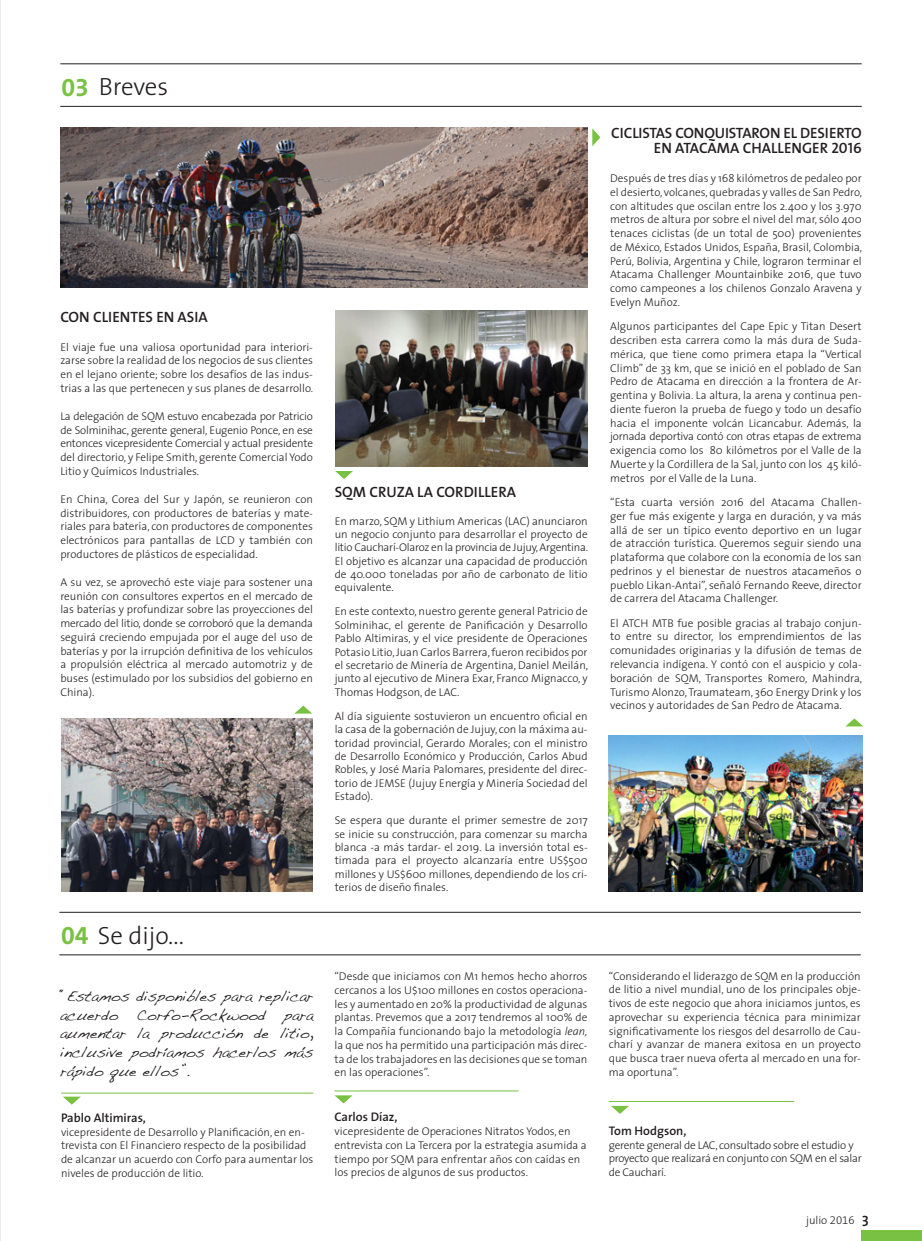
<style>
.page{position:relative;width:922px;height:1241px;background:#fff}
.page>*{position:absolute;margin:0;border:0;box-sizing:border-box;transform-origin:0 0}
.t1{font:300 25px "The Sans";color:#231f20}
.t2{font:15px/18.8px "Handwriting Dakota";color:#231f20;text-align:justify}
.t3{font:600 15px/15px "The Sans";color:#231f20;text-align:right}
.t4{font:600 12.5px "The Sans";color:#231f20}
.t5{font:300 11.25px/13.8px "The Sans";color:#231f20;text-align:justify}
.t6{font:300 11.25px/13.8px "The Sans";letter-spacing:-.02em;color:#231f20}
.s1{font-family:"The Sans Bold Expert";font-weight:400;color:#79c142}
.s2{font-style:italic}
.s3{font-family:"The Sans Semi Bold Caps";font-weight:400}
.s4{font-family:"The Sans Light Expert";font-weight:400}
.s5{font-family:"The Sans Semi Bold Caps";font-weight:400;font-size:15px}
</style>
<div class="page">
<hr style="left:0;top:0;width:1px;height:1240px;background:#dcdddf">
<hr style="left:60px;top:64px;width:801px;height:1px;background:#231f20">
<hr style="left:60px;top:106px;width:801px;height:1px;background:#231f20">
<svg style="left:63px;top:1096px;width:18px;height:8px"></svg>
<svg style="left:334px;top:1095px;width:18px;height:8px"></svg>
<svg style="left:611px;top:1105px;width:17px;height:8px"></svg>
<hr style="left:61px;top:1092px;width:252px;height:1px;background:#79c142">
<hr style="left:334px;top:1090px;width:184px;height:1px;background:#79c142">
<hr style="left:608px;top:1101px;width:185px;height:1px;background:#79c142">
<hr style="left:59px;top:911px;width:801px;height:1px;background:#231f20">
<hr style="left:59px;top:954px;width:801px;height:1px;background:#231f20">
<div style="left:861px;top:1230px;width:60px;height:10px;background:#79c142"></div>
<svg style="left:592px;top:128px;width:8px;height:18px"></svg>
<svg style="left:295px;top:705px;width:17px;height:8px"></svg>
<svg style="left:846px;top:718px;width:17px;height:8px"></svg>
<svg style="left:335px;top:471px;width:18px;height:8px"></svg>
<img style="left:61px;top:127px;width:526px;height:160px">
<img style="left:608px;top:735px;width:254px;height:156px">
<img style="left:335px;top:310px;width:252px;height:156px">
<img style="left:61px;top:718px;width:251px;height:173px">
<h1 class="t1" style="left:61px;top:66px;width:108px"><span class="s1">03</span> Breves</h1>
<h2 class="t3" style="left:60px;top:309px;width:149px">CON CLIENTES EN ASIA</h2>
<p class="t5" style="left:60px;top:339px;width:254px">El viaje fue una valiosa oportunidad para interiori&shy;zarse sobre la realidad de los negocios de sus clientes en el lejano oriente; sobre los desafíos de las indus&shy;trias a las que pertenecen y sus planes de desarrollo.</p>
<p class="t5" style="left:60px;top:409px;width:254px">La delegación de SQM estuvo encabezada por Patricio de Solminihac, gerente general, Eugenio Ponce, en ese entonces vicepresidente Comercial y actual presidente del directorio, y Felipe Smith, gerente Comercial Yodo Litio y Químicos Industriales.</p>
<p class="t5" style="left:60px;top:491px;width:254px">En China, Corea del Sur y Japón, se reunieron con distribuidores, con productores de baterías y mate&shy;riales para batería, con productores de componentes electrónicos para pantallas de LCD y también con productores de plásticos de especialidad.</p>
<p class="t5" style="left:60px;top:574px;width:254px">A su vez, se aprovechó este viaje para sostener una reunión con consultores expertos en el mercado de las baterías y profundizar sobre las proyecciones del mercado del litio, donde se corroboró que la demanda seguirá creciendo empujada por el auge del uso de baterías y por la irrupción definitiva de los vehículos a propulsión eléctrica al mercado automotriz y de buses (estimulado por los subsidios del gobierno en China).</p>
<h1 class="t1" style="left:61px;top:915px;width:124px"><span class="s1">04</span> Se dijo...</h1>
<h2 class="t2" style="left:60px;top:986px;width:254px">“Estamos disponibles para replicar acuerdo Corfo-Rockwood para aumentar la producción de litio, inclusive podríamos hacerlos más rápido que ellos”.</h2>
<p class="t4" style="left:61px;top:1107px;width:86px">Pablo Altimiras,</p>
<p class="t5" style="left:61px;top:1124px;width:254px;text-align:left">vicepresidente de Desarrollo y Planificación, en en&shy;trevista con El Financiero respecto de la posibilidad de alcanzar un acuerdo con Corfo para aumentar los niveles de producción de litio.</p>
<h2 class="t3" style="left:334px;top:484px;width:183px">SQM CRUZA LA CORDILLERA</h2>
<p class="t5" style="left:334px;top:513px;width:255px;line-height:13.4px">En marzo, SQM y Lithium Americas (LAC) anunciaron un negocio conjunto para desarrollar el proyecto de litio Caucharí-Olaroz en la provincia de Jujuy, Argentina.<br>El objetivo es alcanzar una capacidad de producción de 40.000 toneladas por año de carbonato de litio equivalente.</p>
<p class="t5" style="left:334px;top:604px;width:255px;line-height:13.4px">En este contexto, nuestro gerente general Patricio de Solminihac, el gerente de Panificación y Desarrollo Pablo Altimiras, y el vice presidente de Operaciones Potasio Litio, Juan Carlos Barrera, fueron recibidos por el secretario de Minería de Argentina, Daniel Meilán, junto al ejecutivo de Minera Exar, Franco Mignacco, y Thomas Hodgson, de LAC.</p>
<p class="t5" style="left:334px;top:708px;width:254px;line-height:13.4px">Al día siguiente sostuvieron un encuentro oficial en la casa de la gobernación de Jujuy, con la máxima au&shy;toridad provincial, Gerardo Morales; con el ministro de Desarrollo Económico y Producción, Carlos Abud Robles, y José María Palomares, presidente del direc&shy;torio de JEMSE (Jujuy Energía y Minería Sociedad del Estado).</p>
<p class="t5" style="left:334px;top:813px;width:254px">Se espera que durante el primer semestre de 2017 se inicie su construcción, para comenzar su marcha blanca -a más tardar- el 2019. La inversión total es&shy;timada para el proyecto alcanzaría entre US$500 millones y US$600 millones, dependiendo de los cri&shy;terios de diseño finales.</p>
<p class="t5" style="left:334px;top:968px;width:254px">“Desde que iniciamos con M1 hemos hecho ahorros cercanos a los U$100 millones en costos operaciona&shy;les y aumentado en 20% la productividad de algunas plantas. Prevemos que a 2017 tendremos al 100% de la Compañía funcionando bajo la metodología <span class="s2">lean, </span>la que nos ha permitido una participación más direc&shy;ta de los trabajadores en las decisiones que se toman en las operaciones”.</p>
<p class="t4" style="left:334px;top:1106px;width:65px">Carlos Díaz,</p>
<p class="t5" style="left:334px;top:1123px;width:254px;text-align:left">vicepresidente de Operaciones Nitratos Yodos, en entrevista con La Tercera por la estrategia asumida a tiempo por SQM para enfrentar años con caídas en los precios de algunos de sus productos.</p>
<h2 class="t3" style="left:611px;top:125px;width:252px">CICLISTAS CONQUISTARON EL DESIERTO<br>EN ATACAMA CHALLENGER <span class="s3">2016</span></h2>
<p class="t5" style="left:610px;top:171px;width:253px">Después de tres días y 168 kilómetros de pedaleo por el desierto, volcanes, quebradas y valles de San Pedro, con altitudes que oscilan entre los 2.400 y los 3.970 metros de altura por sobre el nivel del mar, sólo 400 tenaces ciclistas (de un total de 500) provenientes de México, Estados Unidos, España, Brasil, Colombia, Perú, Bolivia, Argentina y Chile, lograron terminar el Atacama Challenger Mountainbike 2016, que tuvo como campeones a los chilenos Gonzalo Aravena y Evelyn Muñoz.</p>
<p class="t5" style="left:610px;top:319px;width:253px">Algunos participantes del Cape Epic y Titan Desert describen esta carrera como la más dura de Suda&shy;mérica, que tiene como primera etapa la “Vertical Climb” de 33 km, que se inició en el poblado de San Pedro de Atacama en dirección a la frontera de Ar&shy;gentina y Bolivia. La altura, la arena y continua pen&shy;diente fueron la prueba de fuego y todo un desafío hacia el imponente volcán Licancabur. Además, la jornada deportiva contó con otras etapas de extrema exigencia como los 80 kilómetros por el Valle de la Muerte y la Cordillera de la Sal, junto con los 45 kiló&shy;metros por el Valle de la Luna.</p>
<p class="t5" style="left:610px;top:495px;width:253px">“Esta cuarta versión 2016 del Atacama Challen&shy;ger fue más exigente y larga en duración, y va más allá de ser un típico evento deportivo en un lugar de atracción turística. Queremos seguir siendo una plataforma que colabore con la economía de los san pedrinos y el bienestar de nuestros atacameños o pueblo Likan-Antai”, señaló Fernando Reeve, director de carrera del Atacama Challenger.</p>
<p class="t5" style="left:610px;top:615px;width:253px">El ATCH MTB fue posible gracias al trabajo conjun&shy;to entre su director, los emprendimientos de las comunidades originarias y la difusión de temas de relevancia indígena. Y contó con el auspicio y cola&shy;boración de SQM, Transportes Romero, Mahindra, Turismo Alonzo, Traumateam, 360 Energy Drink y los vecinos y autoridades de San Pedro de Atacama.</p>
<p class="t5" style="left:608px;top:968px;width:253px">“Considerando el liderazgo de SQM en la producción de litio a nivel mundial, uno de los principales obje&shy;tivos de este negocio que ahora iniciamos juntos, es aprovechar su experiencia técnica para minimizar significativamente los riesgos del desarrollo de Cau&shy;charí y avanzar de manera exitosa en un proyecto que busca traer nueva oferta al mercado en una for&shy;ma oportuna”.</p>
<p class="t4" style="left:608px;top:1120px;width:79px">Tom Hodgson,</p>
<p class="t6" style="left:608px;top:1137px;width:254px">gerente general de LAC, consultado sobre el estudio y proyecto que realizará en conjunto con SQM en el salar de Caucharí.</p>
<p class="t5" style="left:805px;top:1212px;width:64px">julio <span class="s4">2016</span> <span class="s5">3</span></p>
</div>
